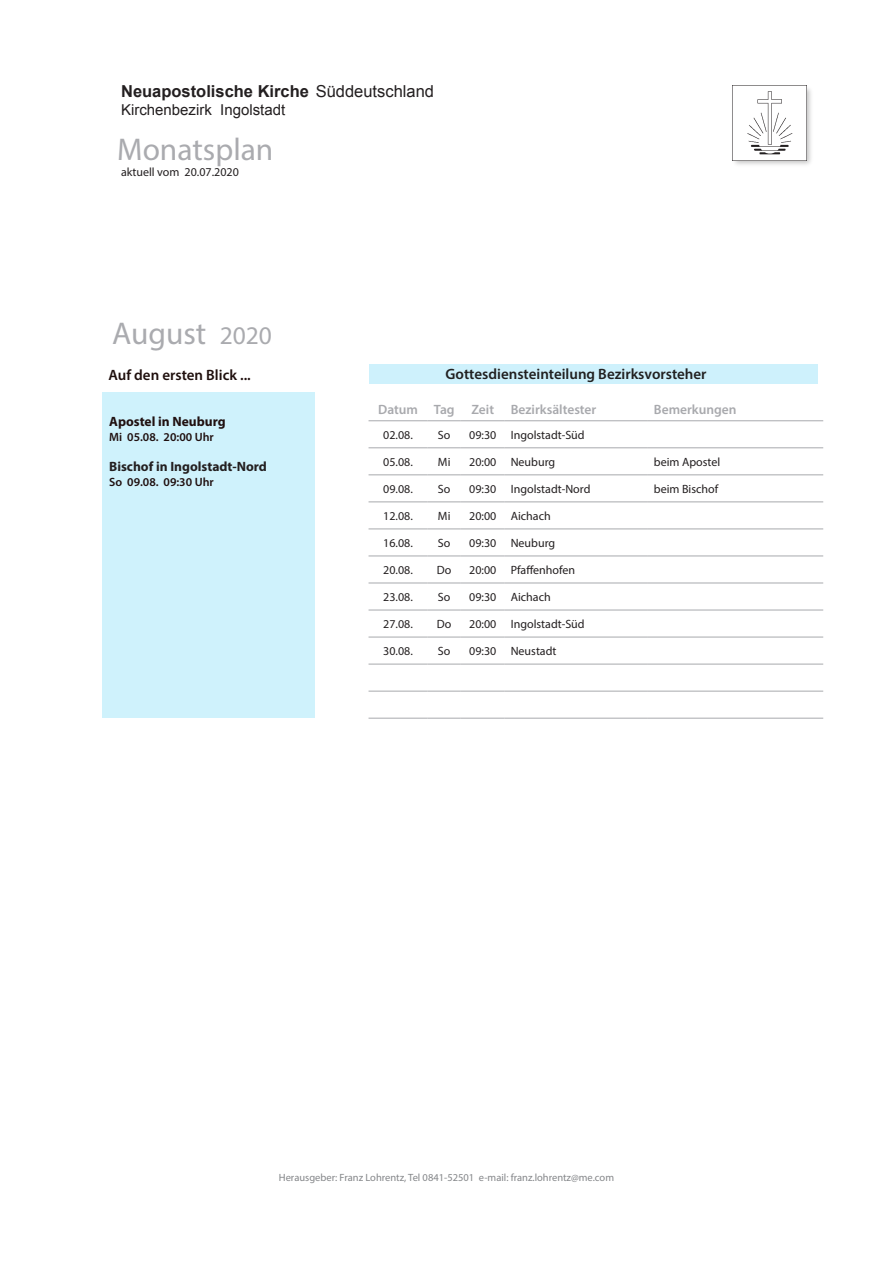
<style>
.page{position:relative;width:893px;height:1263px;background:#fff}
.page>*{position:absolute;margin:0;border:0;box-sizing:border-box;transform-origin:0 0}
.t1{font:31.5px "Myriad Pro";color:#aaabaf}
.t2{font:700 16.5px "Arial";color:#231f20}
.t3{font:600 15px "Myriad Pro";color:#212020}
.t4{font:15px "Arial";color:#231f20}
.t5{font:600 15px "Myriad Pro";color:#1f0f0d}
.t6{font:600 13.5px "Myriad Pro";color:#a8a9ad}
.t7{font:700 13.5px "Myriad Pro";color:#231f20}
.t8{font:700 13.5px "Myriad Pro";color:#201010}
.t9{font:12px "Myriad Pro";color:#231f20}
.t10{font:600 12px "Myriad Pro";color:#201010}
.t11{font:10.5px "Myriad Pro";color:#848689}
.s1{font-weight:400}
.s2{font-size:25.5px}
</style>
<div class="page">
<div style="left:369px;top:364px;width:448px;height:20px;background:#cef1fc"></div>
<div style="left:102px;top:392px;width:213px;height:326px;background:#cff2fc"></div>
<img style="left:732px;top:85px;width:79px;height:80px">
<img style="left:733px;top:86px;width:73px;height:75px">
<hr style="left:369px;top:420px;width:59px;height:1px;background:#a8a9ad">
<hr style="left:428px;top:420px;width:33px;height:1px;background:#a8a9ad">
<hr style="left:461px;top:420px;width:44px;height:1px;background:#a8a9ad">
<hr style="left:505px;top:420px;width:143px;height:1px;background:#a8a9ad">
<hr style="left:648px;top:420px;width:175px;height:1px;background:#a8a9ad">
<hr style="left:369px;top:448px;width:59px;height:1px;background:#a8a9ad">
<hr style="left:428px;top:448px;width:33px;height:1px;background:#a8a9ad">
<hr style="left:461px;top:448px;width:44px;height:1px;background:#a8a9ad">
<hr style="left:505px;top:448px;width:143px;height:1px;background:#a8a9ad">
<hr style="left:648px;top:448px;width:175px;height:1px;background:#a8a9ad">
<hr style="left:369px;top:475px;width:59px;height:1px;background:#a8a9ad">
<hr style="left:428px;top:475px;width:33px;height:1px;background:#a8a9ad">
<hr style="left:461px;top:475px;width:44px;height:1px;background:#a8a9ad">
<hr style="left:505px;top:475px;width:143px;height:1px;background:#a8a9ad">
<hr style="left:648px;top:475px;width:175px;height:1px;background:#a8a9ad">
<hr style="left:369px;top:502px;width:59px;height:1px;background:#a8a9ad">
<hr style="left:428px;top:502px;width:33px;height:1px;background:#a8a9ad">
<hr style="left:461px;top:502px;width:44px;height:1px;background:#a8a9ad">
<hr style="left:505px;top:502px;width:143px;height:1px;background:#a8a9ad">
<hr style="left:648px;top:502px;width:175px;height:1px;background:#a8a9ad">
<hr style="left:369px;top:529px;width:59px;height:1px;background:#a8a9ad">
<hr style="left:428px;top:529px;width:33px;height:1px;background:#a8a9ad">
<hr style="left:461px;top:529px;width:44px;height:1px;background:#a8a9ad">
<hr style="left:505px;top:529px;width:143px;height:1px;background:#a8a9ad">
<hr style="left:648px;top:529px;width:175px;height:1px;background:#a8a9ad">
<hr style="left:369px;top:556px;width:59px;height:1px;background:#a8a9ad">
<hr style="left:428px;top:556px;width:33px;height:1px;background:#a8a9ad">
<hr style="left:461px;top:556px;width:44px;height:1px;background:#a8a9ad">
<hr style="left:505px;top:556px;width:143px;height:1px;background:#a8a9ad">
<hr style="left:648px;top:556px;width:175px;height:1px;background:#a8a9ad">
<hr style="left:369px;top:583px;width:59px;height:1px;background:#a8a9ad">
<hr style="left:428px;top:583px;width:33px;height:1px;background:#a8a9ad">
<hr style="left:461px;top:583px;width:44px;height:1px;background:#a8a9ad">
<hr style="left:505px;top:583px;width:143px;height:1px;background:#a8a9ad">
<hr style="left:648px;top:583px;width:175px;height:1px;background:#a8a9ad">
<hr style="left:369px;top:610px;width:59px;height:1px;background:#a8a9ad">
<hr style="left:428px;top:610px;width:33px;height:1px;background:#a8a9ad">
<hr style="left:461px;top:610px;width:44px;height:1px;background:#a8a9ad">
<hr style="left:505px;top:610px;width:143px;height:1px;background:#a8a9ad">
<hr style="left:648px;top:610px;width:175px;height:1px;background:#a8a9ad">
<hr style="left:369px;top:637px;width:59px;height:1px;background:#a8a9ad">
<hr style="left:428px;top:637px;width:33px;height:1px;background:#a8a9ad">
<hr style="left:461px;top:637px;width:44px;height:1px;background:#a8a9ad">
<hr style="left:505px;top:637px;width:143px;height:1px;background:#a8a9ad">
<hr style="left:648px;top:637px;width:175px;height:1px;background:#a8a9ad">
<hr style="left:369px;top:664px;width:59px;height:1px;background:#a8a9ad">
<hr style="left:428px;top:664px;width:33px;height:1px;background:#a8a9ad">
<hr style="left:461px;top:664px;width:44px;height:1px;background:#a8a9ad">
<hr style="left:505px;top:664px;width:143px;height:1px;background:#a8a9ad">
<hr style="left:648px;top:664px;width:175px;height:1px;background:#a8a9ad">
<hr style="left:369px;top:691px;width:59px;height:1px;background:#a8a9ad">
<hr style="left:428px;top:691px;width:33px;height:1px;background:#a8a9ad">
<hr style="left:461px;top:691px;width:44px;height:1px;background:#a8a9ad">
<hr style="left:505px;top:691px;width:143px;height:1px;background:#a8a9ad">
<hr style="left:648px;top:691px;width:175px;height:1px;background:#a8a9ad">
<hr style="left:369px;top:718px;width:59px;height:1px;background:#a8a9ad">
<hr style="left:428px;top:718px;width:33px;height:1px;background:#a8a9ad">
<hr style="left:461px;top:718px;width:44px;height:1px;background:#a8a9ad">
<hr style="left:505px;top:718px;width:143px;height:1px;background:#a8a9ad">
<hr style="left:648px;top:718px;width:175px;height:1px;background:#a8a9ad">
<p class="t2" style="left:121px;top:80px;width:314px">Neuapostolische Kirche <span class="s1">Süddeutschland</span></p>
<p class="t4" style="left:121px;top:100px;width:166px">Kirchenbezirk Ingolstadt</p>
<p class="t1" style="left:117px;top:130px;width:158px">Monatsplan</p>
<p class="t9" style="left:121px;top:165px;width:119px">aktuell vom 20.07.2020</p>
<p class="t1" style="left:112px;top:314px;width:161px">August <span class="s2">2020</span></p>
<p class="t5" style="left:108px;top:365px;width:144px">Auf den ersten Blick ...</p>
<p class="t3" style="left:445px;top:364px;width:263px">Gottesdiensteinteilung Bezirksvorsteher</p>
<p class="t8" style="left:109px;top:413px;width:118px">Apostel in Neuburg</p>
<p class="t10" style="left:109px;top:429px;width:106px">Mi 05.08. 20:00 Uhr</p>
<p class="t7" style="left:109px;top:458px;width:159px">Bischof in Ingolstadt-Nord</p>
<p class="t10" style="left:109px;top:474px;width:106px">So 09.08. 09:30 Uhr</p>
<p class="t6" style="left:378px;top:401px;width:41px">Datum</p>
<p class="t6" style="left:434px;top:401px;width:22px">Tag</p>
<p class="t6" style="left:471px;top:401px;width:24px">Zeit</p>
<p class="t6" style="left:511px;top:401px;width:87px">Bezirksältester</p>
<p class="t6" style="left:654px;top:401px;width:84px">Bemerkungen</p>
<p class="t9" style="left:383px;top:427px;width:31px">02.08.</p>
<p class="t9" style="left:438px;top:427px;width:14px">So</p>
<p class="t9" style="left:469px;top:427px;width:29px">09:30</p>
<p class="t9" style="left:511px;top:427px;width:75px">Ingolstadt-Süd</p>
<p class="t9" style="left:383px;top:454px;width:31px">05.08.</p>
<p class="t9" style="left:438px;top:454px;width:14px">Mi</p>
<p class="t9" style="left:469px;top:454px;width:29px">20:00</p>
<p class="t9" style="left:511px;top:454px;width:46px">Neuburg</p>
<p class="t9" style="left:654px;top:454px;width:68px">beim Apostel</p>
<p class="t9" style="left:383px;top:481px;width:31px">09.08.</p>
<p class="t9" style="left:438px;top:481px;width:14px">So</p>
<p class="t9" style="left:469px;top:481px;width:29px">09:30</p>
<p class="t9" style="left:511px;top:481px;width:81px">Ingolstadt-Nord</p>
<p class="t9" style="left:654px;top:481px;width:66px">beim Bischof</p>
<p class="t9" style="left:383px;top:508px;width:31px">12.08.</p>
<p class="t9" style="left:438px;top:508px;width:14px">Mi</p>
<p class="t9" style="left:469px;top:508px;width:29px">20:00</p>
<p class="t9" style="left:511px;top:508px;width:41px">Aichach</p>
<p class="t9" style="left:383px;top:535px;width:31px">16.08.</p>
<p class="t9" style="left:438px;top:535px;width:14px">So</p>
<p class="t9" style="left:469px;top:535px;width:29px">09:30</p>
<p class="t9" style="left:511px;top:535px;width:46px">Neuburg</p>
<p class="t9" style="left:383px;top:562px;width:31px">20.08.</p>
<p class="t9" style="left:437px;top:562px;width:16px">Do</p>
<p class="t9" style="left:469px;top:562px;width:29px">20:00</p>
<p class="t9" style="left:511px;top:562px;width:66px">Pfaffenhofen</p>
<p class="t9" style="left:383px;top:590px;width:31px">23.08.</p>
<p class="t9" style="left:438px;top:590px;width:14px">So</p>
<p class="t9" style="left:469px;top:590px;width:29px">09:30</p>
<p class="t9" style="left:511px;top:590px;width:41px">Aichach</p>
<p class="t9" style="left:383px;top:617px;width:31px">27.08.</p>
<p class="t9" style="left:437px;top:617px;width:16px">Do</p>
<p class="t9" style="left:469px;top:617px;width:29px">20:00</p>
<p class="t9" style="left:511px;top:617px;width:75px">Ingolstadt-Süd</p>
<p class="t9" style="left:383px;top:644px;width:31px">30.08.</p>
<p class="t9" style="left:438px;top:644px;width:14px">So</p>
<p class="t9" style="left:469px;top:644px;width:29px">09:30</p>
<p class="t9" style="left:511px;top:644px;width:47px">Neustadt</p>
<p class="t11" style="left:279px;top:1170px;width:337px">Herausgeber: Franz Lohrentz, Tel 0841-52501 e-mail: franz.lohrentz@me.com</p>
</div>
